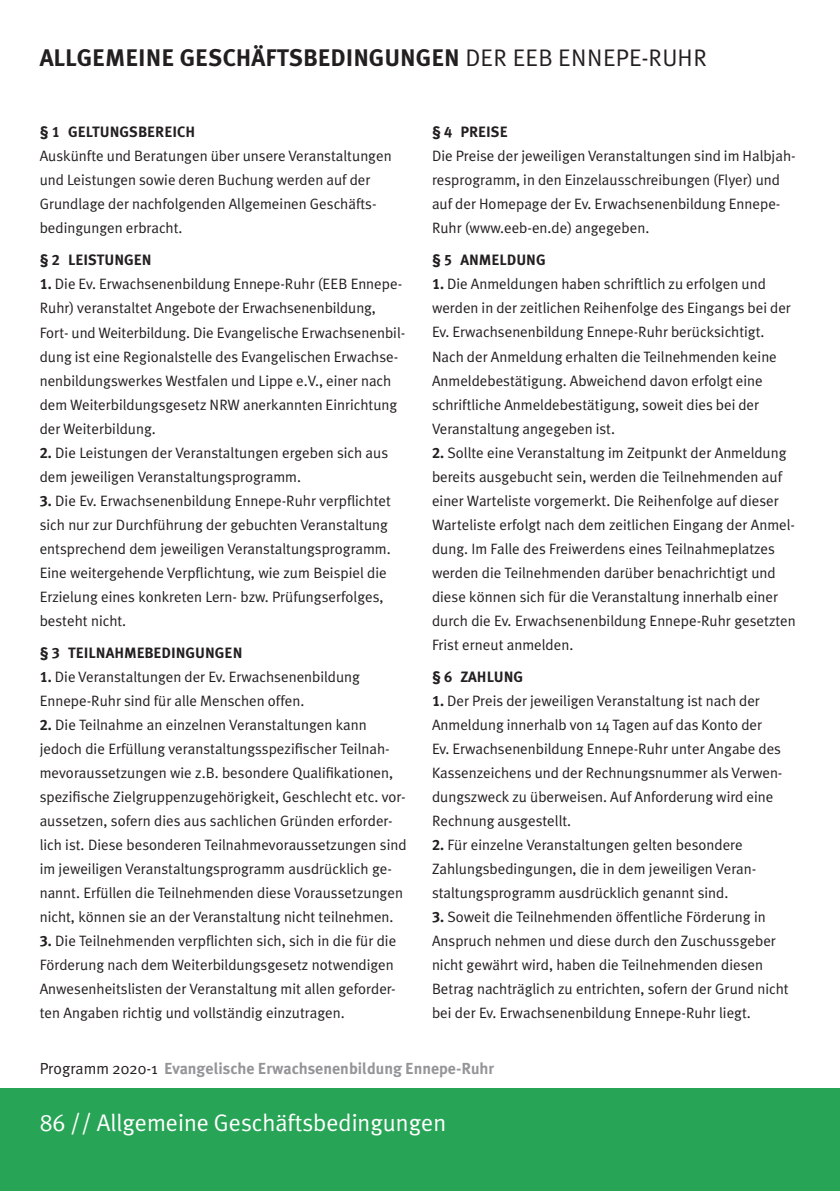
<style>
.page{position:relative;width:840px;height:1191px;background:#fff}
.page>*{position:absolute;margin:0;border:0;box-sizing:border-box;transform-origin:0 0}
.t1{font:24px "Meta Plus Bold Caps";color:#231f20}
.t2{font:24px "Meta Plus Normal";color:#fff}
.t3{font:24px "Meta Plus Normal Caps";color:#231f20}
.t4{font:700 16px "Meta Plus";color:#939598}
.t5{font:15px/24px "Meta Plus Normal";color:#231f20}
.t6{font:15px "Meta Plus Bold Caps";color:#231f20}
.s1{font-family:"Meta Plus Normal Caps"}
.s2{font-family:"Meta Plus Bold Caps"}
.s3{font-family:"Meta Plus Normal";font-weight:400;color:#231f20}
</style>
<div class="page">
<div style="left:0;top:1089px;width:839px;height:102px;background:#28a456"></div>
<hr style="left:839px;top:1089px;width:1px;height:102px;background:#28a456">
<h1 class="t1" style="left:40px;top:43px;width:486px">ALLGEMEI NE GESCHÄFTSBEDI NGUNGEN <span class="s1">DE R EEB</span></h1>
<h1 class="t3" style="left:558px;top:43px;width:15px">ENNE</h1>
<h1 class="t3" style="left:615px;top:43px;width:92px">PE-RUHR</h1>
<p class="t6" style="left:40px;top:124px;width:157px">§ 1 GELTUNGSBEREICH</p>
<p class="t5" style="left:40px;top:144px;width:353px">Auskünfte und Beratungen über unsere Veranstaltungen und Leistungen sowie deren Buchung werden auf der Grundlage der nachfolgenden Allgemeinen Geschäfts&shy;bedingungen erbracht.</p>
<p class="t6" style="left:40px;top:252px;width:113px">§ 2 LEISTUNGEN</p>
<p class="t5" style="left:40px;top:272px;width:367px"><span class="s2">1.</span> Die Ev. Erwachsenenbildung Ennepe-Ruhr (EEB Ennepe-Ruhr) veranstaltet Angebote der Erwachsenenbildung, Fort- und Weiterbildung. Die Evangelische Erwachsenenbil&shy;dung ist eine Regionalstelle des Evangelischen Erwachse&shy;nenbildungswerkes Westfalen und Lippe e.V., einer nach dem Weiterbildungsgesetz NRW anerkannten Einrichtung der Weiterbildung.</p>
<p class="t5" style="left:40px;top:440px;width:350px"><span class="s2">2.</span> Die Leistungen der Veranstaltungen ergeben sich aus dem jeweiligen Veranstaltungsprogramm.</p>
<p class="t5" style="left:40px;top:488px;width:352px"><span class="s2">3.</span> Die Ev. Erwachsenenbildung Ennepe-Ruhr verpflichtet sich nur zur Durchführung der gebuchten Veranstaltung entsprechend dem jeweiligen Veranstaltungsprogramm.<br>Eine weitergehende Verpflichtung, wie zum Beispiel die Erzielung eines konkreten Lern- bzw. Prüfungserfolges, besteht nicht.</p>
<p class="t6" style="left:40px;top:644px;width:204px">§ 3 TEILNAHMEBEDI NGUNGEN</p>
<p class="t5" style="left:40px;top:664px;width:321px"><span class="s2">1.</span> Die Veranstaltungen der Ev. Erwachsenenbildung<br>Ennepe-Ruhr sind für alle Menschen offen.</p>
<p class="t5" style="left:40px;top:712px;width:368px"><span class="s2">2.</span> Die Teilnahme an einzelnen Veranstaltungen kann jedoch die Erfüllung veranstaltungsspezifischer Teilnah&shy;mevoraussetzungen wie z.B. besondere Qualifikationen, spezifische Zielgruppenzugehörigkeit, Geschlecht etc. vor&shy;aussetzen, sofern dies aus sachlichen Gründen erforder&shy;lich ist. Diese besonderen Teilnahmevoraussetzungen sind im jeweiligen Veranstaltungsprogramm ausdrücklich ge&shy;nannt. Erfüllen die Teilnehmenden diese Voraussetzungen nicht, können sie an der Veranstaltung nicht teilnehmen.</p>
<p class="t5" style="left:40px;top:928px;width:358px"><span class="s2">3.</span> Die Teilnehmenden verpflichten sich, sich in die für die Förderung nach dem Weiterbildungsgesetz notwendigen Anwesenheitslisten der Veranstaltung mit allen geforder&shy;ten Angaben richtig und vollständig einzutragen.</p>
<p class="t6" style="left:432px;top:123px;width:77px">§ 4 PREISE</p>
<p class="t5" style="left:432px;top:144px;width:365px">Die Preise der jeweiligen Veranstaltungen sind im Halbjah&shy;resprogramm, in den Einzelausschreibungen (Flyer) und auf der Homepage der Ev. Erwachsenenbildung Ennepe-Ruhr (www.eeb-en.de) angegeben.</p>
<p class="t6" style="left:432px;top:251px;width:115px">§ 5 ANMELDUNG</p>
<p class="t5" style="left:432px;top:272px;width:360px"><span class="s2">1.</span> Die Anmeldungen haben schriftlich zu erfolgen und werden in der zeitlichen Reihenfolge des Eingangs bei der Ev. Erwachsenenbildung Ennepe-Ruhr berücksichtigt.<br>Nach der Anmeldung erhalten die Teilnehmenden keine Anmeldebestätigung. Abweichend davon erfolgt eine schriftliche Anmeldebestätigung, soweit dies bei der Veranstaltung angegeben ist.</p>
<p class="t5" style="left:432px;top:440px;width:365px"><span class="s2">2.</span> Sollte eine Veranstaltung im Zeitpunkt der Anmeldung bereits ausgebucht sein, werden die Teilnehmenden auf einer Warteliste vorgemerkt. Die Reihenfolge auf dieser Warteliste erfolgt nach dem zeitlichen Eingang der Anmel&shy;dung. Im Falle des Freiwerdens eines Teilnahmeplatzes werden die Teilnehmenden darüber benachrichtigt und diese können sich für die Veranstaltung innerhalb einer durch die Ev. Erwachsenenbildung Ennepe-Ruhr gesetzten Frist erneut anmelden.</p>
<p class="t6" style="left:432px;top:667px;width:93px">§ 6 ZAHLUNG</p>
<p class="t5" style="left:432px;top:688px;width:352px"><span class="s2">1.</span> Der Preis der jeweiligen Veranstaltung ist nach der Anmeldung innerhalb von 14 Tagen auf das Konto der Ev. Erwachsenenbildung Ennepe-Ruhr unter Angabe des Kassenzeichens und der Rechnungsnummer als Verwen&shy;dungszweck zu überweisen. Auf Anforderung wird eine Rechnung ausgestellt.</p>
<p class="t5" style="left:432px;top:832px;width:325px"><span class="s2">2.</span> Für einzelne Veranstaltungen gelten besondere<br>Zahlungsbedingungen, die in dem jeweiligen Veran&shy;staltungsprogramm ausdrücklich genannt sind.</p>
<p class="t5" style="left:432px;top:904px;width:358px"><span class="s2">3.</span> Soweit die Teilnehmenden öffentliche Förderung in Anspruch nehmen und diese durch den Zuschussgeber nicht gewährt wird, haben die Teilnehmenden diesen Betrag nachträglich zu entrichten, sofern der Grund nicht bei der Ev. Erwachsenenbildung Ennepe-Ruhr liegt.</p>
<p class="t4" style="left:40px;top:1059px;width:455px"><span class="s3">Programm 2020-1</span> Evangelische Erwachsenenbildung Ennepe-Ruhr</p>
<h1 class="t2" style="left:40px;top:1108px;width:407px"><span class="s1">86</span> // Allgemeine Geschäftsbedingungen</h1>
</div>
